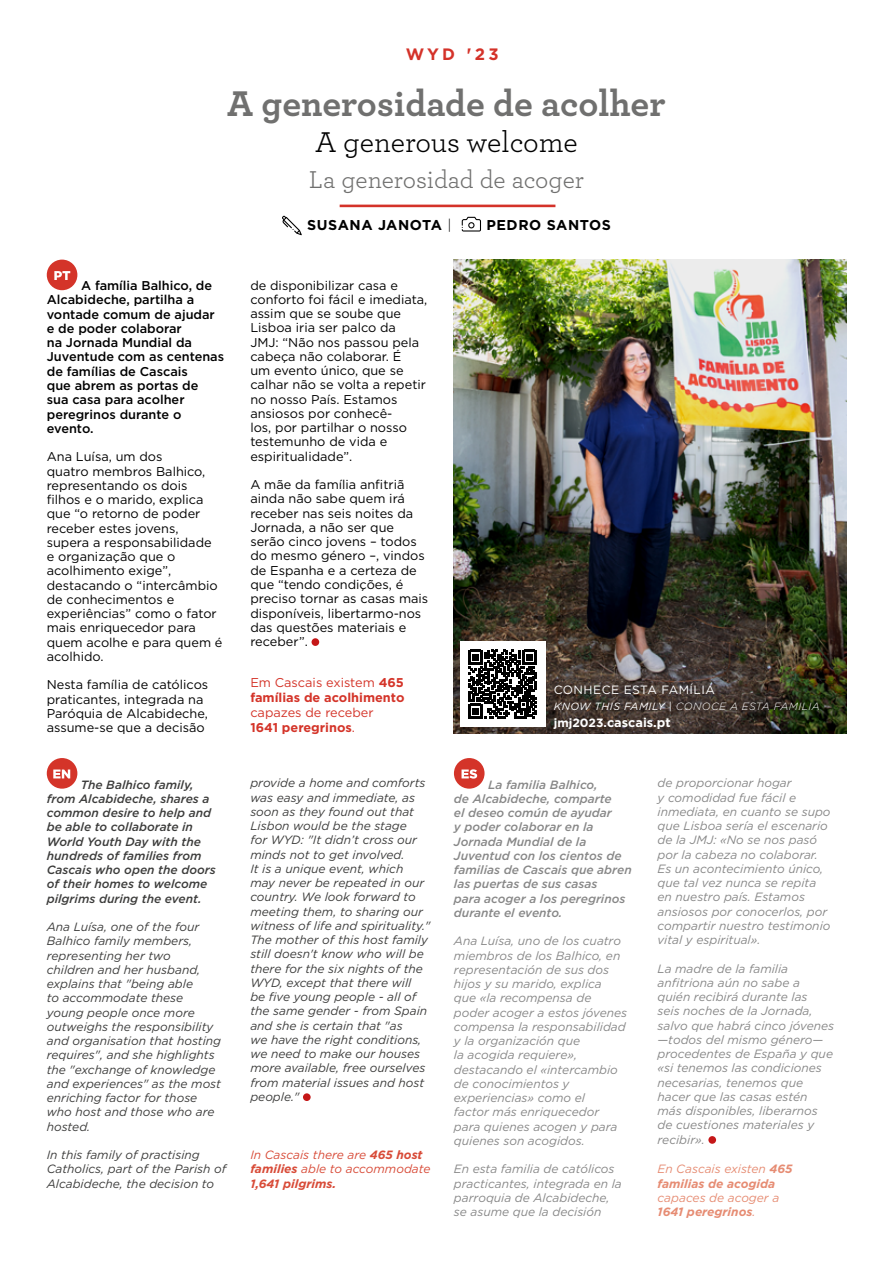
<style>
.page{position:relative;width:893px;height:1263px;background:#fff}
.page>*{position:absolute;margin:0;border:0;box-sizing:border-box;transform-origin:0 0}
.t1{font:700 37.5px "Archer";color:#70706f}
.t2{font:30px "Archer";color:#000}
.t3{font:25.5px "Archer";color:#70706f}
.t4{font:700 16.5px "Gotham";color:#d43229}
.t5{font:700 14.25px "Gotham";letter-spacing:.04em;color:#000}
.t6{font:12.75px/14.2px "Gotham";color:#000}
.t7{font:500 12.75px/14.2px "Gotham";color:#000}
.t8{font:700 12.75px/15px "Gotham";color:#d43429}
.t9{font:12.75px/15px "Gotham";color:#d43429}
.t10{font:700 12.75px "Gotham";color:#fff}
.t11{font:italic 12px/14.2px "Gotham";color:#878787}
.t12{font:italic 12px/14.2px "Gotham";color:#3c3c3b}
.t13{font:italic 500 12px/14.2px "Gotham";color:#878787}
.t14{font:italic 500 12px/14.2px "Gotham";color:#3c3c3b}
.t15{font:italic 12px/14.2px "Gotham";color:#d84b38}
.t16{font:italic 700 12px/14.2px "Gotham";color:#e68c73}
.t17{font:italic 12px/14.2px "Gotham";color:#e68c73}
.t18{font:12px "Gotham";letter-spacing:.04em;color:#fff}
.t19{font:italic 300 10.5px "Gotham";letter-spacing:.04em;color:#fff}
.s1{font-weight:300}
.s2{font-weight:400}
.s3{font-weight:700}
.s4{font-weight:400;font-style:normal}
.s5{font-size:12px}
</style>
<div class="page">
<img style="left:454px;top:260px;width:392px;height:473px">
<div style="left:312px;top:638px;width:7px;height:8px;background:#c51718;border-radius:50%"></div>
<div style="left:47px;top:260px;width:30px;height:30px;background:#d43429;border-radius:50%"></div>
<svg style="left:54px;top:271px;width:16px;height:9px"></svg>
<div style="left:303px;top:1093px;width:8px;height:8px;background:#c51718;border-radius:50%"></div>
<div style="left:47px;top:758px;width:30px;height:31px;background:#d43429;border-radius:50%"></div>
<svg style="left:53px;top:769px;width:17px;height:9px"></svg>
<div style="left:708px;top:1136px;width:8px;height:8px;background:#c51718;border-radius:50%"></div>
<div style="left:454px;top:758px;width:31px;height:31px;background:#d43429;border-radius:50%"></div>
<svg style="left:461px;top:769px;width:16px;height:10px"></svg>
<svg style="left:282px;top:216px;width:20px;height:19px"></svg>
<svg style="left:462px;top:217px;width:19px;height:15px"></svg>
<hr style="left:340px;top:205px;width:215px;height:2px;background:#d43229">
<div style="left:460px;top:642px;width:85px;height:85px;background:#fff"></div>
<svg style="left:468px;top:650px;width:69px;height:68px"></svg>
<h3 class="t4" style="left:406px;top:43px;width:94px">WYD '23</h3>
<h1 class="t1" style="left:227px;top:74px;width:440px">A generosidade de acolher</h1>
<h2 class="t2" style="left:315px;top:121px;width:264px">A generous welcome</h2>
<h3 class="t3" style="left:309px;top:162px;width:276px">La generosidad de acoger</h3>
<p class="t5" style="left:307px;top:216px;width:146px">SUSANA JANOTA <span class="s1">|</span></p>
<p class="t5" style="left:486px;top:216px;width:126px">PEDRO SANTOS</p>
<p class="t7" style="left:47px;top:278px;width:179px;text-indent:34px">A família Balhico, de<br>Alcabideche, partilha a vontade comum de ajudar e de poder colaborar<br>na Jornada Mundial da<br>Juventude com as centenas de famílias de Cascais<br>que abrem as portas de<br>sua casa para acolher peregrinos durante o evento.</p>
<p class="t6" style="left:47px;top:449px;width:177px">Ana Luísa, um dos<br>quatro membros Balhico, representando os dois filhos e o marido, explica que “o retorno de poder receber estes jovens, supera a responsabilidade<br>e organização que o acolhimento exige”, destacando o “intercâmbio de conhecimentos e experiências” como o fator mais enriquecedor para quem acolhe e para quem é acolhido.</p>
<p class="t6" style="left:47px;top:677px;width:163px">Nesta família de católicos praticantes, integrada na<br>Paróquia de Alcabideche, assume-se que a decisão</p>
<p class="t14" style="left:47px;top:777px;width:171px;text-indent:34px">The Balhico family, from Alcabideche, shares a common desire to help and be able to collaborate in<br>World Youth Day with the hundreds of families from<br>Cascais who open the doors of their homes to welcome pilgrims during the event.</p>
<p class="t12" style="left:47px;top:919px;width:176px">Ana Luísa, one of the four<br>Balhico family members, representing her two children and her husband, explains that "being able<br>to accommodate these young people once more outweighs the responsibility and organisation that hosting requires", and she highlights the "exchange of knowledge and experiences" as the most enriching factor for those who host and those who are hosted.</p>
<p class="t12" style="left:47px;top:1147px;width:181px">In this family of practising<br>Catholics, part of the Parish of<br>Alcabideche, the decision to</p>
<p class="t6" style="left:250px;top:278px;width:178px">de disponibilizar casa e conforto foi fácil e imediata, assim que se soube que<br>Lisboa iria ser palco da<br>JMJ: “Não nos passou pela cabeça não colaborar. É<br>um evento único, que se calhar não se volta a repetir no nosso País. Estamos ansiosos por conhecê-<br>los, por partilhar o nosso testemunho de vida e espiritualidade”.</p>
<p class="t6" style="left:250px;top:477px;width:179px">A mãe da família anfitriã ainda não sabe quem irá receber nas seis noites da<br>Jornada, a não ser que serão cinco jovens – todos do mesmo género –, vindos de Espanha e a certeza de que “tendo condições, é preciso tornar as casas mais disponíveis, libertarmo-nos das questões materiais e receber”.</p>
<p class="t8" style="left:250px;top:675px;width:156px"><span class="s2">Em Cascais existem</span> 465 famílias de acolhimento</p>
<p class="t9" style="left:250px;top:705px;width:125px">capazes de receber<br><span class="s3">1641 peregrinos</span>.</p>
<p class="t12" style="left:250px;top:776px;width:182px">provide a home and comforts was easy and immediate, as soon as they found out that<br>Lisbon would be the stage<br>for WYD: "It didn’t cross our minds not to get involved.<br>It is a unique event, which may never be repeated in our country. We look forward to meeting them, to sharing our witness of life and spirituality."<br>The mother of this host family still doesn't know who will be there for the six nights of the<br>WYD, except that there will<br>be five young people - all of the same gender - from Spain and she is certain that "as<br>we have the right conditions, we need to make our houses more available, free ourselves from material issues and host people."</p>
<p class="t15" style="left:250px;top:1147px;width:182px">In Cascais there are <span class="s3">465 host families</span> able to accommodate<br><span class="s3">1,641 pilgrims.</span></p>
<p class="t18" style="left:554px;top:682px;width:163px">CONHECE ESTA FAMÍLIA</p>
<p class="t19" style="left:554px;top:700px;width:267px"><span class="s2">KNOW THIS FAMILY</span> <span class="s4">|</span> CONOCE A ESTA FAMILIA</p>
<p class="t10" style="left:554px;top:714px;width:118px"><span class="s5">jmj2023.</span>cascais.pt</p>
<p class="t13" style="left:454px;top:777px;width:179px;text-indent:34px">La familia Balhico,<br>de Alcabideche, comparte<br>el deseo común de ayudar<br>y poder colaborar en la<br>Jornada Mundial de la<br>Juventud con los cientos de familias de Cascais que abren las puertas de sus casas<br>para acoger a los peregrinos durante el evento.</p>
<p class="t11" style="left:454px;top:934px;width:175px">Ana Luísa, uno de los cuatro miembros de los Balhico, en representación de sus dos hijos y su marido, explica que «la recompensa de poder acoger a estos jóvenes compensa la responsabilidad y la organización que<br>la acogida requiere», destacando el «intercambio de conocimientos y experiencias» como el<br>factor más enriquecedor para quienes acogen y para quienes son acogidos.</p>
<p class="t11" style="left:454px;top:1162px;width:169px">En esta familia de católicos practicantes, integrada en la parroquia de Alcabideche, se asume que la decisión</p>
<p class="t11" style="left:657px;top:776px;width:175px">de proporcionar hogar<br>y comodidad fue fácil e inmediata, en cuanto se supo que Lisboa sería el escenario de la JMJ: «No se nos pasó por la cabeza no colaborar.<br>Es un acontecimiento único, que tal vez nunca se repita en nuestro país. Estamos ansiosos por conocerlos, por compartir nuestro testimonio vital y espiritual».</p>
<p class="t11" style="left:657px;top:961px;width:178px">La madre de la familia anfitriona aún no sabe a quién recibirá durante las<br>seis noches de la Jornada, salvo que habrá cinco jóvenes —todos del mismo género— procedentes de España y que «si tenemos las condiciones necesarias, tenemos que hacer que las casas estén más disponibles, liberarnos de cuestiones materiales y recibir».</p>
<p class="t16" style="left:657px;top:1162px;width:136px"><span class="s2">En Cascais existen</span> 465 familias de acogida</p>
<p class="t17" style="left:657px;top:1190px;width:123px">capaces de acoger a<br><span class="s3">1641 peregrinos</span>.</p>
</div>
